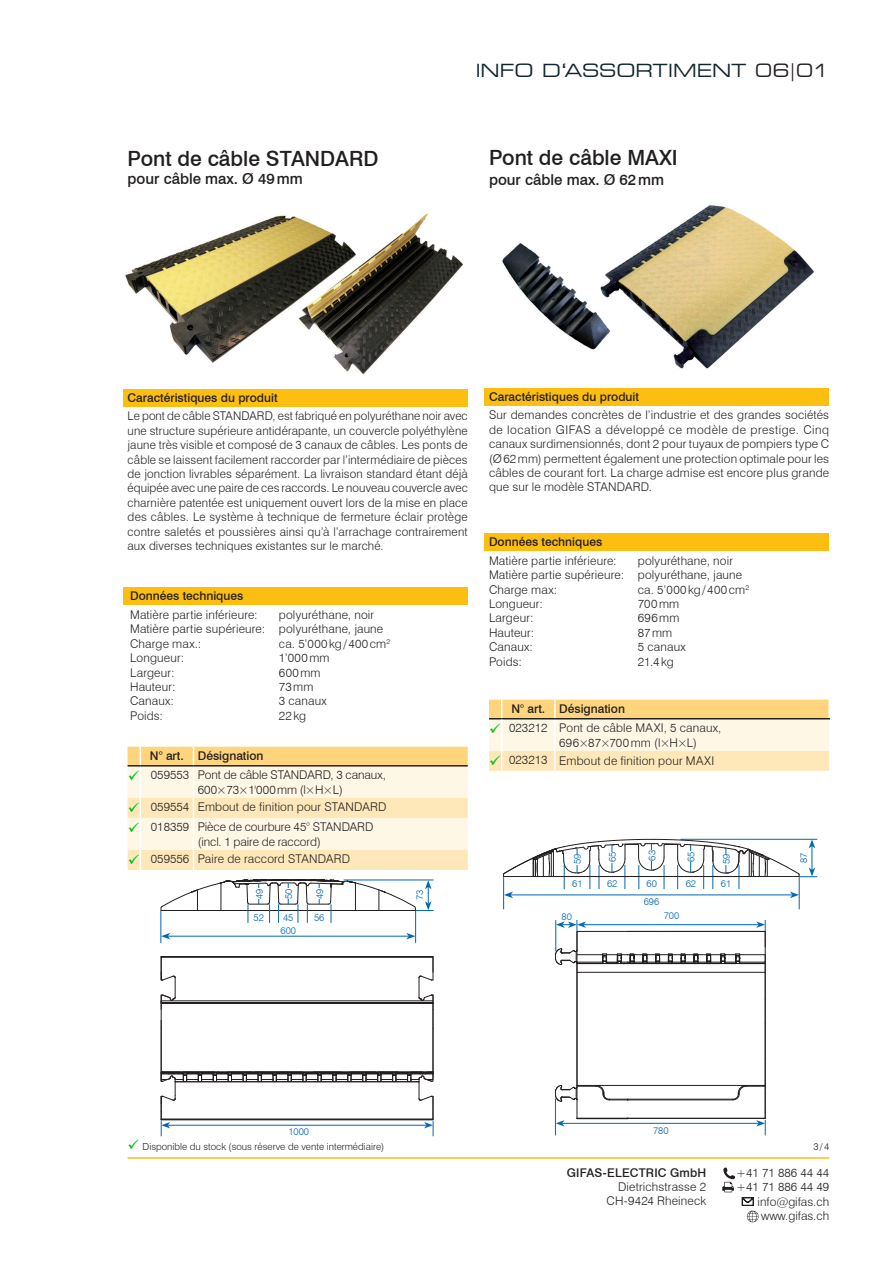
<style>
.page{position:relative;width:893px;height:1263px;background:#fff}
.page>*{position:absolute;margin:0;border:0;box-sizing:border-box;transform-origin:0 0}
.t1{font:500 21px "Swiss 721 BT";color:#231f20}
.t2{font:expanded 18px "Square 721 BT";color:#112530}
.t3{font:500 15px "Swiss 721 BT";color:#231f20}
.t4{font:300 12px/14.4px "Swiss 721 BT";letter-spacing:.015em;color:#231f20}
.t5{font:500 12px "Swiss 721 BT";color:#231f20}
.t6{font:300 12px/14.4px "Swiss 721 BT";letter-spacing:-.005em;color:#231f20}
.t7{font:300 12px "Swiss 721 BT";letter-spacing:.04em;color:#231f20}
.t8{font:300 9.75px "Swiss 721 BT";color:#231f20}
.t9{font:300 9.75px "Swiss 721 BT";color:#0168b3}
.s1{color:#231f20}
.s2{color:#00bf1d}
</style>
<div class="page">
<hr style="left:128px;top:1157px;width:701px;height:2px;background:#fdbe12">
<hr style="left:168px;top:936px;width:241px;height:1px;background:#0168b3">
<svg style="left:162px;top:933px;width:8px;height:6px"></svg>
<svg style="left:406px;top:933px;width:9px;height:6px"></svg>
<hr style="left:161px;top:911px;width:1px;height:32px;background:#0168b3">
<hr style="left:415px;top:911px;width:1px;height:32px;background:#0168b3">
<svg style="left:161px;top:879px;width:273px;height:44px"></svg>
<div style="left:285px;top:888px;width:7px;height:11px;background:#fff"></div>
<div style="left:316px;top:888px;width:7px;height:11px;background:#fff"></div>
<div style="left:255px;top:888px;width:8px;height:11px;background:#fff"></div>
<svg style="left:160px;top:956px;width:274px;height:180px"></svg>
<img style="left:502px;top:205px;width:312px;height:164px">
<hr style="left:503px;top:877px;width:1px;height:32px;background:#0168b3">
<hr style="left:799px;top:877px;width:1px;height:32px;background:#0168b3">
<svg style="left:503px;top:839px;width:314px;height:59px"></svg>
<div style="left:574px;top:854px;width:7px;height:10px;background:#fff"></div>
<div style="left:608px;top:852px;width:8px;height:10px;background:#fff"></div>
<div style="left:648px;top:850px;width:7px;height:11px;background:#fff"></div>
<div style="left:687px;top:851px;width:8px;height:11px;background:#fff"></div>
<div style="left:722px;top:854px;width:8px;height:10px;background:#fff"></div>
<svg style="left:554px;top:920px;width:212px;height:215px"></svg>
<svg style="left:722px;top:1167px;width:13px;height:25px"></svg>
<svg style="left:742px;top:1197px;width:17px;height:25px"></svg>
<div style="left:123px;top:588px;width:345px;height:17px;background:#fdbe12"></div>
<div style="left:123px;top:389px;width:345px;height:17px;background:#fdbe12"></div>
<img style="left:125px;top:213px;width:338px;height:162px">
<svg style="left:128px;top:747px;width:340px;height:123px;background:#fcebc6"></svg>
<hr style="left:140px;top:765px;width:53px;height:1px;background:#231f20">
<hr style="left:193px;top:765px;width:275px;height:1px;background:#231f20">
<div style="left:485px;top:388px;width:344px;height:17px;background:#fdbe12"></div>
<div style="left:485px;top:534px;width:344px;height:17px;background:#fdbe12"></div>
<svg style="left:489px;top:700px;width:341px;height:71px;background:#f9e5bb"></svg>
<h1 class="t1" style="left:128px;top:146px;width:252px">Pont de câble STANDARD</h1>
<p class="t3" style="left:128px;top:169px;width:177px">pour câble max. Ø 49mm</p>
<h2 class="t2" style="left:476px;top:60px;width:355px">INFO D‘ASSORTIMENT <span class="s1">06|01</span></h2>
<h1 class="t1" style="left:489px;top:145px;width:190px">Pont de câble MAXI</h1>
<p class="t3" style="left:489px;top:170px;width:177px">pour câble max. Ø 62mm</p>
<p class="t5" style="left:128px;top:390px;width:152px">Caractéristiques du produit</p>
<p class="t4" style="left:128px;top:409px;width:342px;text-align:justify">Le pont de câble STANDARD, est fabriqué en polyuréthane noir avec une structure supérieure antidérapante, un couvercle polyéthylène jaune très visible et composé de 3 canaux de câbles. Les ponts de câble se laissent facilement raccorder par l’intermédiaire de pièces de jonction livrables séparément. La livraison standard étant déjà équipée avec une paire de ces raccords. Le nouveau couvercle avec charnière patentée est uniquement ouvert lors de la mise en place des câbles. Le système à technique de fermeture éclair protège contre saletés et poussières ainsi qu’à l’arrachage contrairement aux diverses techniques existantes sur le marché.</p>
<p class="t5" style="left:130px;top:589px;width:115px">Données techniques</p>
<p class="t4" style="left:130px;top:607px;width:129px">Matière partie inférieure:</p>
<p class="t4" style="left:130px;top:607px;width:255px;text-indent:149px">polyuréthane, noir<br>Matière partie supérieure: polyuréthane, jaune<br>Charge max.:</p>
<p class="t7" style="left:279px;top:636px;width:113px">ca. 5’000kg/400cm<sup>2</sup></p>
<p class="t4" style="left:130px;top:651px;width:56px">Longueur:</p>
<p class="t4" style="left:279px;top:651px;width:52px">1’000mm</p>
<p class="t4" style="left:130px;top:665px;width:46px">Largeur:</p>
<p class="t4" style="left:279px;top:665px;width:43px">600mm</p>
<p class="t4" style="left:130px;top:679px;width:47px">Hauteur:</p>
<p class="t4" style="left:279px;top:679px;width:36px">73mm</p>
<p class="t4" style="left:130px;top:694px;width:45px">Canaux:</p>
<p class="t4" style="left:279px;top:694px;width:49px">3 canaux</p>
<p class="t4" style="left:130px;top:708px;width:35px">Poids:</p>
<p class="t4" style="left:279px;top:708px;width:29px">22kg</p>
<p class="t5" style="left:150px;top:748px;width:115px">N° art. Désignation</p>
<p class="t4" style="left:198px;top:768px;width:190px;text-indent:-70px"><span class="s2">✓</span> 059553 Pont de câble STANDARD, 3 canaux,<br>600×73×1'000mm (l×H×L)</p>
<p class="t4" style="left:128px;top:800px;width:260px"><span class="s2">✓</span> 059554 Embout de finition pour STANDARD</p>
<p class="t6" style="left:198px;top:820px;width:177px;text-indent:-70px"><span class="s2">✓</span> 018359 Pièce de courbure 45° STANDARD (incl. 1 paire de raccord)</p>
<p class="t4" style="left:128px;top:852px;width:224px"><span class="s2">✓</span> 059556 Paire de raccord STANDARD</p>
<p class="t9" style="left:253px;top:899px;width:12px;rotate:-90deg">49</p>
<p class="t9" style="left:283px;top:899px;width:12px;rotate:-90deg">50</p>
<p class="t9" style="left:314px;top:899px;width:12px;rotate:-90deg">49</p>
<p class="t9" style="left:254px;top:912px;width:12px">52</p>
<p class="t9" style="left:283px;top:912px;width:12px">45</p>
<p class="t9" style="left:314px;top:912px;width:12px">56</p>
<p class="t9" style="left:280px;top:924px;width:17px">600</p>
<p class="t9" style="left:414px;top:900px;width:12px;rotate:-90deg">73</p>
<p class="t5" style="left:489px;top:389px;width:152px">Caractéristiques du produit</p>
<p class="t4" style="left:489px;top:408px;width:342px;text-align:justify">Sur demandes concrètes de l’industrie et des grandes sociétés de location GIFAS a développé ce modèle de prestige. Cinq canaux surdimensionnés, dont 2 pour tuyaux de pompiers type C (Ø62mm) permettent également une protection optimale pour les câbles de courant fort. La charge admise est encore plus grande que sur le modèle STANDARD.</p>
<p class="t5" style="left:489px;top:535px;width:115px">Données techniques</p>
<p class="t4" style="left:489px;top:553px;width:129px">Matière partie inférieure:</p>
<p class="t4" style="left:489px;top:553px;width:255px;text-indent:149px">polyuréthane, noir<br>Matière partie supérieure: polyuréthane, jaune<br>Charge max:</p>
<p class="t7" style="left:638px;top:582px;width:113px">ca. 5’000kg/400cm<sup>2</sup></p>
<p class="t4" style="left:489px;top:596px;width:56px">Longueur:</p>
<p class="t4" style="left:638px;top:596px;width:43px">700mm</p>
<p class="t4" style="left:489px;top:611px;width:46px">Largeur:</p>
<p class="t4" style="left:638px;top:611px;width:43px">696mm</p>
<p class="t4" style="left:489px;top:625px;width:47px">Hauteur:</p>
<p class="t4" style="left:638px;top:625px;width:36px">87mm</p>
<p class="t4" style="left:489px;top:640px;width:45px">Canaux:</p>
<p class="t4" style="left:638px;top:640px;width:49px">5 canaux</p>
<p class="t4" style="left:489px;top:654px;width:35px">Poids:</p>
<p class="t4" style="left:638px;top:654px;width:37px">21.4kg</p>
<p class="t5" style="left:511px;top:701px;width:115px">N° art. Désignation</p>
<p class="t4" style="left:559px;top:720px;width:164px;text-indent:-70px"><span class="s2">✓</span> 023212 Pont de câble MAXI, 5 canaux,<br>696×87×700mm (l×H×L)</p>
<p class="t4" style="left:489px;top:754px;width:227px"><span class="s2">✓</span> 023213 Embout de finition pour MAXI</p>
<p class="t9" style="left:572px;top:864px;width:12px;rotate:-90deg">59</p>
<p class="t9" style="left:606px;top:862px;width:12px;rotate:-90deg">65</p>
<p class="t9" style="left:646px;top:860px;width:12px;rotate:-90deg">63</p>
<p class="t9" style="left:685px;top:862px;width:12px;rotate:-90deg">65</p>
<p class="t9" style="left:720px;top:864px;width:12px;rotate:-90deg">59</p>
<p class="t9" style="left:572px;top:877px;width:12px">61</p>
<p class="t9" style="left:607px;top:877px;width:12px">62</p>
<p class="t9" style="left:646px;top:877px;width:12px">60</p>
<p class="t9" style="left:686px;top:877px;width:12px">62</p>
<p class="t9" style="left:721px;top:877px;width:12px">61</p>
<p class="t9" style="left:644px;top:896px;width:17px">696</p>
<p class="t9" style="left:562px;top:910px;width:12px">80</p>
<p class="t9" style="left:664px;top:909px;width:17px">700</p>
<p class="t9" style="left:798px;top:863px;width:12px;rotate:-90deg">87</p>
<p class="t9" style="left:288px;top:1126px;width:22px">1000</p>
<p class="t8" style="left:128px;top:1140px;width:258px"><span class="s2">✓</span> Disponible du stock (sous réserve de vente intermédiaire)</p>
<p class="t9" style="left:653px;top:1125px;width:17px">780</p>
<p class="t5" style="left:567px;top:1165px;width:141px">GIFAS-ELECTRIC GmbH</p>
<p class="t4" style="left:606px;top:1179px;width:101px;text-align:right">Dietrichstrasse 2<br>CH-9424 Rheineck</p>
<p class="t8" style="left:813px;top:1140px;width:17px">3/4</p>
<p class="t4" style="left:736px;top:1165px;width:95px;text-align:right">+41 71 886 44 44 +41 71 886 44 49 info@gifas.ch www.gifas.ch</p>
</div>
